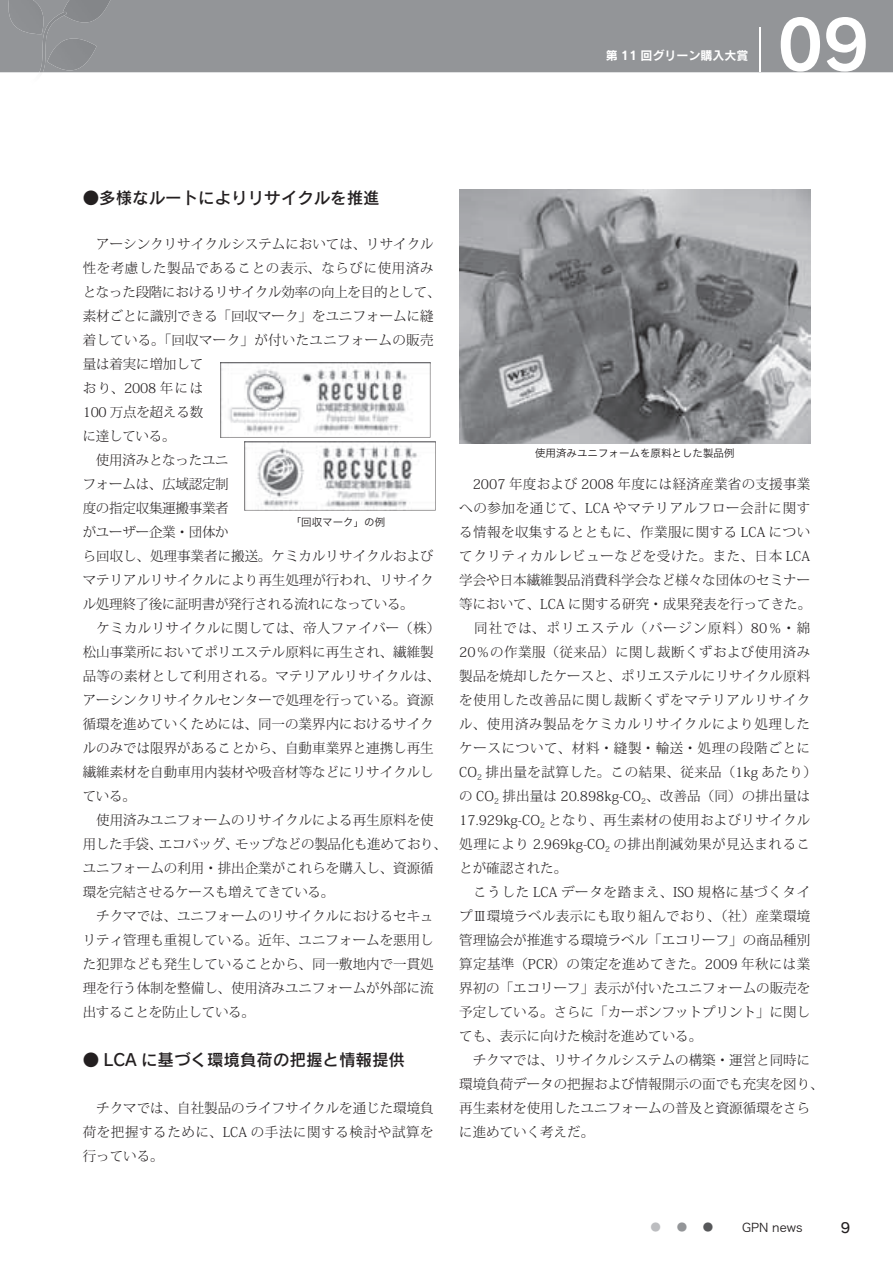
<style>
.page{position:relative;width:893px;height:1263px;background:#fff}
.page>*{position:absolute;margin:0;border:0;box-sizing:border-box;transform-origin:0 0}
.t1{font:16.5px "Rodin Pro DB";color:#231f20}
.t2{font:13.8px "Rodin Pro DB";color:#231f20}
.t3{font:300 13.5px/24px "Koz Min Pro";color:#231f20}
.t4{font:12px "Rodin Pro B";color:#fff}
.t5{font:12px "Hira Kaku Pro W3";color:#231f20}
.t6{font:10.5px "Hira Kaku Pro W3";color:#231f20}
.t7{font:10.5px "Hira Kaku Pro W3";color:#bcbdc0}
.s1{color:#939598}
.s2{font-size:10.5px;color:#57585a}
</style>
<div class="page">
<div style="left:0;top:0;width:893px;height:72px;background:#939598"></div>
<img style="left:63px;top:0;width:47px;height:23px">
<img style="left:67px;top:38px;width:30px;height:32px">
<img style="left:6px;top:0;width:40px;height:34px">
<svg style="left:27px;top:72px;width:16px;height:1px"></svg>
<img style="left:39px;top:12px;width:28px;height:60px">
<svg style="left:781px;top:17px;width:85px;height:55px"></svg>
<hr style="left:760px;top:28px;width:1px;height:44px;background:#fff">
<img style="left:459px;top:189px;width:351px;height:254px">
<svg style="left:220px;top:362px;width:216px;height:148px"></svg>
<p class="t4" style="left:606px;top:48px;width:144px">第 11 回グリーン購入大賞</p>
<p class="t1" style="left:83px;top:187px;width:298px">●多様なルートによりリサイクルを推進</p>
<p class="t3" style="left:83px;top:232px;width:366px">　アーシンクリサイクルシステムにおいては、リサイクル性を考慮した製品であることの表示、ならびに使用済みとなった段階におけるリサイクル効率の向上を目的として、素材ごとに識別できる「回収マーク」をユニフォームに縫着している。「回収マーク」が付いたユニフォームの販売量は着実に増加して<br>おり、2008 年には<br>100 万点を超える数<br>に達している。<br>　使用済みとなったユニ<br>フォームは、広域認定制<br>度の指定収集運搬事業者<br>がユーザー企業・団体か<br>ら回収し、処理事業者に搬送。ケミカルリサイクルおよびマテリアルリサイクルにより再生処理が行われ、リサイクル処理終了後に証明書が発行される流れになっている。<br>　ケミカルリサイクルに関しては、帝人ファイバー（株）松山事業所においてポリエステル原料に再生され、繊維製品等の素材として利用される。マテリアルリサイクルは、アーシンクリサイクルセンターで処理を行っている。資源循環を進めていくためには、同一の業界内におけるサイクルのみでは限界があることから、自動車業界と連携し再生繊維素材を自動車用内装材や吸音材等などにリサイクルしている。<br>　使用済みユニフォームのリサイクルによる再生原料を使用した手袋、エコバッグ、モップなどの製品化も進めており、ユニフォームの利用・排出企業がこれらを購入し、資源循環を完結させるケースも増えてきている。<br>　チクマでは、ユニフォームのリサイクルにおけるセキュリティ管理も重視している。近年、ユニフォームを悪用した犯罪なども発生していることから、同一敷地内で一貫処理を行う体制を整備し、使用済みユニフォームが外部に流出することを防止している。</p>
<p class="t1" style="left:83px;top:1049px;width:324px">● LCA に基づく環境負荷の把握と情報提供</p>
<p class="t3" style="left:83px;top:1096px;width:353px;text-align:justify">　チクマでは、自社製品のライフサイクルを通じた環境負荷を把握するために、LCA の手法に関する検討や試算を行っている。</p>
<p class="t6" style="left:291px;top:513px;width:96px">「回収マーク」の例</p>
<p class="t6" style="left:535px;top:443px;width:201px">使用済みユニフォームを原料とした製品例</p>
<p class="t3" style="left:459px;top:472px;width:366px">　2007 年度および 2008 年度には経済産業省の支援事業への参加を通じて、LCA やマテリアルフロー会計に関する情報を収集するとともに、作業服に関する LCA についてクリティカルレビューなどを受けた。また、日本 LCA学会や日本繊維製品消費科学会など様々な団体のセミナー等において、LCA に関する研究・成果発表を行ってきた。　同社では、ポリエステル（バージン原料）80％・綿<br>20％の作業服（従来品）に関し裁断くずおよび使用済み製品を焼却したケースと、ポリエステルにリサイクル原料を使用した改善品に関し裁断くずをマテリアルリサイクル、使用済み製品をケミカルリサイクルにより処理したケースについて、材料・縫製・輸送・処理の段階ごとに<br>CO<sub>2</sub> 排出量を試算した。この結果、従来品（1kg あたり）の CO<sub>2</sub> 排出量は 20.898kg-CO<sub>2</sub>、改善品（同）の排出量は<br>17.929kg-CO<sub>2</sub> となり、再生素材の使用およびリサイクル処理により 2.969kg-CO<sub>2</sub> の排出削減効果が見込まれることが確認された。<br>　こうした LCA データを踏まえ、ISO 規格に基づくタイプⅢ環境ラベル表示にも取り組んでおり、（社）産業環境管理協会が推進する環境ラベル「エコリーフ」の商品種別算定基準（PCR）の策定を進めてきた。2009 年秋には業界初の「エコリーフ」表示が付いたユニフォームの販売を予定している。さらに「カーボンフットプリント」に関しても、表示に向けた検討を進めている。<br>　チクマでは、リサイクルシステムの構築・運営と同時に環境負荷データの把握および情報開示の面でも充実を図り、再生素材を使用したユニフォームの普及と資源循環をさらに進めていく考えだ。</p>
<p class="t7" style="left:651px;top:1218px;width:38px">● <span class="s1">●</span></p>
<p class="t5" style="left:703px;top:1217px;width:113px"><span class="s2">●</span> GPN news　</p>
<p class="t2" style="left:841px;top:1218px;width:11px">9</p>
</div>
